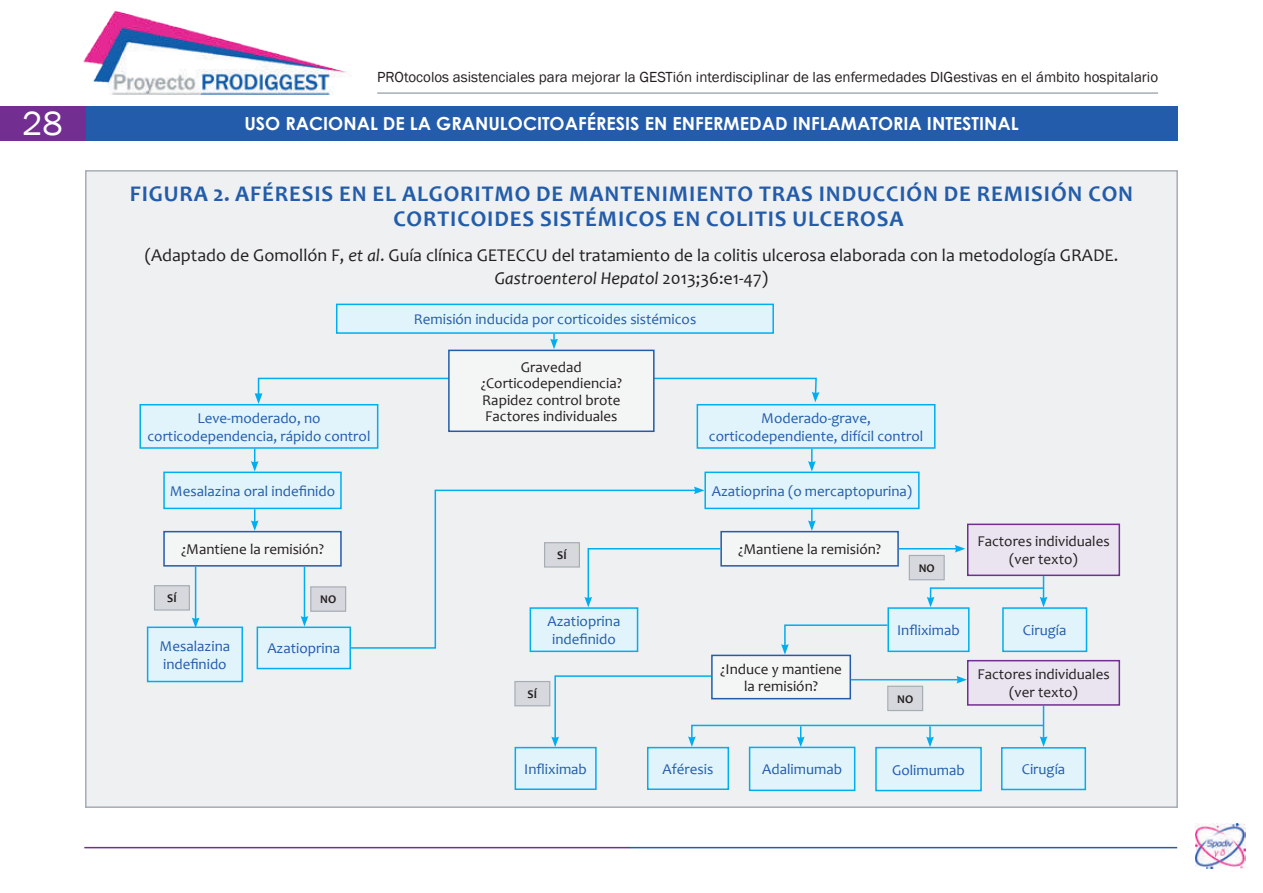
<style>
.page{position:relative;width:1263px;height:893px;background:#fff}
.page>*{position:absolute;margin:0;border:0;box-sizing:border-box;transform-origin:0 0}
.t1{font:34.5px "Franklin Gothic";color:#fff}
.t2{font:700 22.5px/25.5px "Candara";letter-spacing:.04em;color:#235caa}
.t3{font:18px/22.5px "Candara";color:#231f20;text-align:center}
.t4{font:700 18px "Century Gothic";color:#fff}
.t5{font:15px/18px "Candara";color:#235caa;text-align:center}
.t6{font:15px/16.5px "Candara";color:#231f20;text-align:center}
.t7{font:15px "Franklin Gothic";color:#231f20}
.t8{font:700 11.85px "Candara";color:#231f20}
.s1{font-style:italic}
</style>
<div class="page">
<img style="left:83px;top:10px;width:263px;height:85px">
<hr style="left:377px;top:92px;width:781px;height:2px;background:#a6adb5">
<div style="left:85px;top:106px;width:1093px;height:34px;background:#235caa"></div>
<div style="left:0;top:106px;width:85px;height:34px;background:#722e91"></div>
<hr style="left:84px;top:847px;width:546px;height:1px;background:#722e91">
<hr style="left:630px;top:847px;width:547px;height:1px;background:#235caa">
<img style="left:1196px;top:824px;width:49px;height:45px">
<div style="left:86px;top:171px;width:1091px;height:636px;background:#eef0f1"></div>
<div style="left:337px;top:304px;width:436px;height:29px;background:#e1f4fc"></div>
<div style="left:336px;top:304px;width:438px;height:30px;border:2px solid #00aeef"></div>
<div style="left:968px;top:524px;width:151px;height:51px;background:#eae3f0"></div>
<div style="left:967px;top:524px;width:153px;height:52px;border:2px solid #722e91"></div>
<div style="left:140px;top:405px;width:238px;height:43px;background:#e1f4fc"></div>
<div style="left:139px;top:404px;width:239px;height:45px;border:2px solid #00aeef"></div>
<div style="left:697px;top:405px;width:238px;height:43px;background:#e1f4fc"></div>
<div style="left:697px;top:404px;width:238px;height:45px;border:2px solid #00aeef"></div>
<div style="left:164px;top:472px;width:177px;height:36px;background:#e1f4fc"></div>
<div style="left:163px;top:472px;width:179px;height:37px;border:2px solid #00aeef"></div>
<div style="left:705px;top:472px;width:214px;height:36px;background:#e1f4fc"></div>
<div style="left:704px;top:472px;width:215px;height:37px;border:2px solid #00aeef"></div>
<svg style="left:255px;top:377px;width:564px;height:27px"></svg>
<div style="left:449px;top:350px;width:205px;height:81px;background:#f4f5f5"></div>
<div style="left:448px;top:350px;width:206px;height:82px;border:2px solid #235caa"></div>
<svg style="left:550px;top:334px;width:8px;height:15px"></svg>
<div style="left:164px;top:532px;width:177px;height:34px;background:#f4f5f5"></div>
<div style="left:163px;top:531px;width:179px;height:36px;border:2px solid #235caa"></div>
<div style="left:721px;top:532px;width:177px;height:34px;background:#f4f5f5"></div>
<div style="left:720px;top:531px;width:179px;height:36px;border:2px solid #235caa"></div>
<div style="left:148px;top:627px;width:94px;height:54px;background:#e1f4fc"></div>
<div style="left:147px;top:626px;width:96px;height:56px;border:2px solid #00aeef"></div>
<div style="left:257px;top:627px;width:93px;height:41px;background:#e1f4fc"></div>
<div style="left:257px;top:626px;width:94px;height:43px;border:2px solid #00aeef"></div>
<div style="left:311px;top:587px;width:35px;height:24px;background:#d7d8dd"></div>
<div style="left:310px;top:586px;width:36px;height:26px;border:1px solid #a6adb5"></div>
<div style="left:155px;top:586px;width:34px;height:24px;background:#d7d8dd"></div>
<div style="left:154px;top:585px;width:36px;height:26px;border:1px solid #a6adb5"></div>
<svg style="left:251px;top:449px;width:8px;height:23px"></svg>
<svg style="left:808px;top:449px;width:8px;height:23px"></svg>
<svg style="left:251px;top:509px;width:8px;height:22px"></svg>
<svg style="left:808px;top:509px;width:8px;height:22px"></svg>
<hr style="left:195px;top:567px;width:1px;height:53px;background:#00aeef">
<svg style="left:192px;top:617px;width:7px;height:11px"></svg>
<hr style="left:304px;top:567px;width:1px;height:51px;background:#00aeef">
<svg style="left:301px;top:616px;width:7px;height:10px"></svg>
<div style="left:530px;top:607px;width:108px;height:45px;border:2px solid #00aeef"></div>
<div style="left:1003px;top:608px;width:83px;height:43px;background:#e1f4fc"></div>
<div style="left:1002px;top:607px;width:85px;height:45px;border:2px solid #00aeef"></div>
<div style="left:888px;top:608px;width:81px;height:43px;background:#e1f4fc"></div>
<div style="left:887px;top:607px;width:82px;height:45px;border:2px solid #00aeef"></div>
<svg style="left:349px;top:489px;width:345px;height:160px"></svg>
<svg style="left:694px;top:487px;width:10px;height:7px"></svg>
<svg style="left:584px;top:547px;width:138px;height:60px"></svg>
<hr style="left:899px;top:548px;width:58px;height:1px;background:#00aeef">
<svg style="left:955px;top:545px;width:10px;height:8px"></svg>
<div style="left:909px;top:555px;width:35px;height:25px;background:#d7d8dd"></div>
<div style="left:909px;top:555px;width:36px;height:25px;border:1px solid #a6adb5"></div>
<svg style="left:927px;top:576px;width:120px;height:31px"></svg>
<div style="left:712px;top:655px;width:138px;height:44px;background:#f4f5f5"></div>
<div style="left:711px;top:655px;width:140px;height:44px;border:2px solid #235caa"></div>
<svg style="left:781px;top:624px;width:108px;height:31px"></svg>
<div style="left:968px;top:661px;width:151px;height:44px;background:#eae3f0"></div>
<div style="left:967px;top:660px;width:153px;height:46px;border:2px solid #722e91"></div>
<div style="left:515px;top:681px;width:35px;height:25px;background:#d7d8dd"></div>
<div style="left:514px;top:681px;width:36px;height:25px;border:1px solid #a6adb5"></div>
<div style="left:515px;top:748px;width:81px;height:41px;background:#e1f4fc"></div>
<div style="left:515px;top:747px;width:82px;height:43px;border:2px solid #00aeef"></div>
<div style="left:648px;top:748px;width:80px;height:41px;background:#e1f4fc"></div>
<div style="left:647px;top:747px;width:82px;height:43px;border:2px solid #00aeef"></div>
<div style="left:750px;top:747px;width:105px;height:43px;background:#e1f4fc"></div>
<div style="left:749px;top:747px;width:106px;height:44px;border:2px solid #00aeef"></div>
<div style="left:876px;top:748px;width:105px;height:42px;background:#e1f4fc"></div>
<div style="left:875px;top:747px;width:107px;height:44px;border:2px solid #00aeef"></div>
<div style="left:1002px;top:748px;width:83px;height:41px;background:#e1f4fc"></div>
<div style="left:1001px;top:747px;width:85px;height:43px;border:2px solid #00aeef"></div>
<svg style="left:551px;top:675px;width:496px;height:72px"></svg>
<p class="t7" style="left:377px;top:67px;width:782px">PROtocolos asistenciales para mejorar la GESTión interdisciplinar de las enfermedades DIGestivas en el ámbito hospitalario</p>
<h1 class="t1" style="left:22px;top:102px;width:42px">28</h1>
<p class="t4" style="left:244px;top:112px;width:776px">USO RACIONAL DE LA GRANULOCITOAFÉRESIS EN ENFERMEDAD INFLAMATORIA INTESTINAL</p>
<h2 class="t2" style="left:393px;top:180px;width:741px;text-indent:-263px">FIGURA 2. AFÉRESIS EN EL ALGORITMO DE MANTENIMIENTO TRAS INDUCCIÓN DE REMISIÓN CON<br>CORTICOIDES SISTÉMICOS EN COLITIS ULCEROSA</h2>
<p class="t3" style="left:145px;top:244px;width:975px">(Adaptado de Gomollón F, <span class="s1">et al</span>. Guía clínica GETECCU del tratamiento de la colitis ulcerosa elaborada con la metodología GRADE.<br><span class="s1">Gastroenterol Hepatol</span> 2013;36:e1-47)</p>
<p class="t5" style="left:414px;top:310px;width:284px">Remisión inducida por corticoides sistémicos</p>
<p class="t6" style="left:481px;top:358px;width:143px">Gravedad ¿Corticodependiencia?<br>Rapidez control brote<br>Factores individuales</p>
<p class="t5" style="left:147px;top:409px;width:224px">Leve-moderado, no corticodependencia, rápido control</p>
<p class="t5" style="left:709px;top:409px;width:216px">Moderado-grave, corticodependiente, difícil control</p>
<p class="t5" style="left:170px;top:482px;width:167px">Mesalazina oral indefinido</p>
<p class="t5" style="left:712px;top:482px;width:202px">Azatioprina (o mercaptopurina)</p>
<p class="t6" style="left:181px;top:541px;width:145px">¿Mantiene la remisión?</p>
<p class="t6" style="left:738px;top:541px;width:145px">¿Mantiene la remisión?</p>
<p class="t8" style="left:557px;top:548px;width:11px">SÍ</p>
<p class="t8" style="left:167px;top:591px;width:11px">SÍ</p>
<p class="t8" style="left:320px;top:592px;width:18px">NO</p>
<p class="t8" style="left:919px;top:561px;width:18px">NO</p>
<p class="t6" style="left:977px;top:532px;width:134px;line-height:18px">Factores individuales (ver texto)</p>
<p class="t5" style="left:160px;top:637px;width:72px;text-align:left">Mesalazina indefinido</p>
<p class="t5" style="left:267px;top:639px;width:74px">Azatioprina</p>
<p class="t8" style="left:528px;top:687px;width:11px">SÍ</p>
<p class="t5" style="left:547px;top:612px;width:74px">Azatioprina indefinido</p>
<p class="t5" style="left:897px;top:621px;width:64px">Infliximab</p>
<p class="t5" style="left:1023px;top:621px;width:45px">Cirugía</p>
<p class="t6" style="left:720px;top:661px;width:123px">¿Induce y mantiene la remisión?</p>
<p class="t6" style="left:977px;top:665px;width:134px;line-height:18px">Factores individuales (ver texto)</p>
<p class="t8" style="left:897px;top:691px;width:18px">NO</p>
<p class="t5" style="left:524px;top:760px;width:64px">Infliximab</p>
<p class="t5" style="left:663px;top:760px;width:52px">Aféresis</p>
<p class="t5" style="left:762px;top:760px;width:81px">Adalimumab</p>
<p class="t5" style="left:892px;top:760px;width:74px">Golimumab</p>
<p class="t5" style="left:1022px;top:760px;width:45px">Cirugía</p>
</div>
